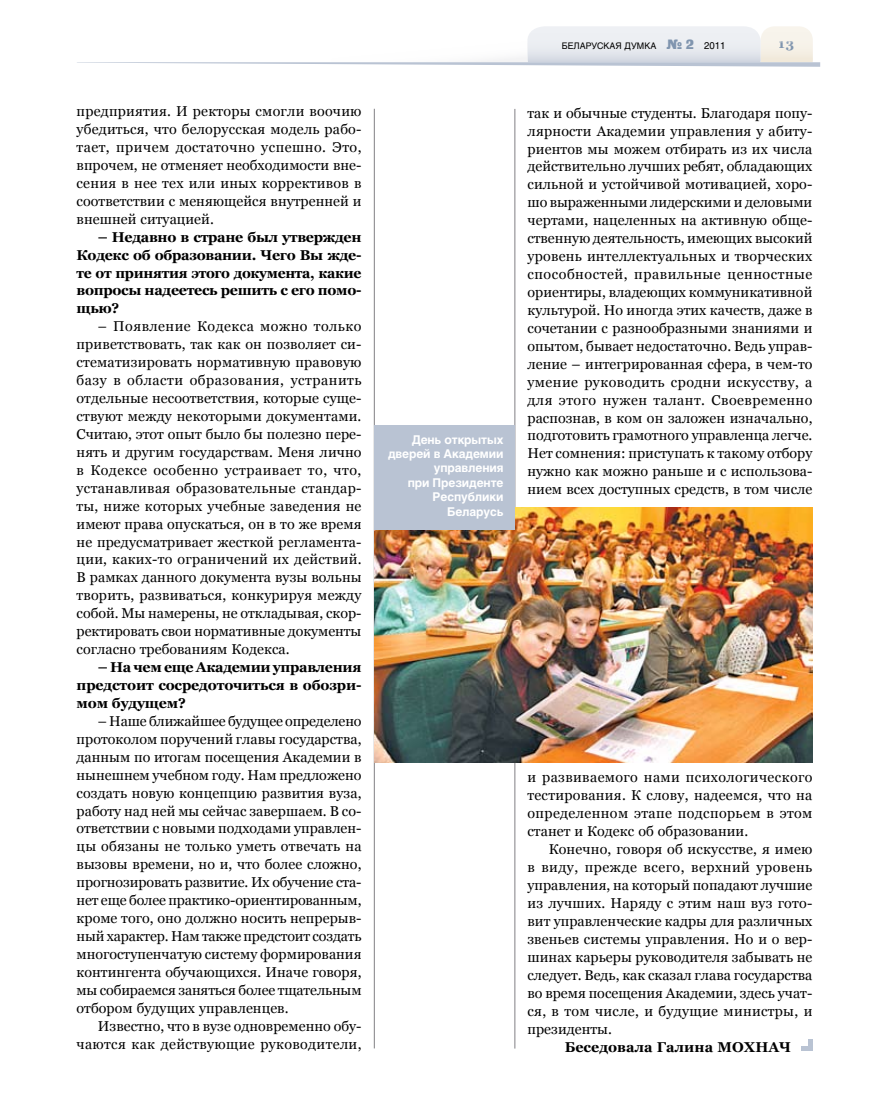
<style>
.page{position:relative;width:872px;height:1106px;background:#fff}
.page>*{position:absolute;margin:0;border:0;box-sizing:border-box;transform-origin:0 0}
.t1{font:14.25px/18px "Georgia";letter-spacing:.005em;color:#000;text-align:justify}
.t2{font:700 14.25px/17.9px "Georgia";letter-spacing:-.015em;color:#000;text-align:justify}
.t3{font:14.25px/18px "Georgia";letter-spacing:.025em;color:#000;text-align:right}
.t4{font:700 14.25px "Georgia";letter-spacing:.005em;color:#000}
.t5{font:700 13.5px "Georgia";color:#8095af}
.t6{font:700 12px/14.4px "Helios";letter-spacing:-.01em;color:#fff;text-align:right}
.t7{font:9px "Helios";color:#000}
.s1{font-family:"Black Grotesk C";font-size:13.5px;color:#8095af}
.s2{font-size:9.75px}
</style>
<div class="page">
<hr style="left:374px;top:109px;width:1px;height:939px;background:#818084">
<hr style="left:514px;top:109px;width:1px;height:939px;background:#818084">
<svg style="left:77px;top:26px;width:743px;height:41px"></svg>
<img style="left:374px;top:507px;width:438px;height:255px">
<div style="left:374px;top:426px;width:140px;height:104px;background:#b9c3d3"></div>
<hr style="left:808px;top:1039px;width:4px;height:11px;background:#b9c3d3">
<hr style="left:801px;top:1046px;width:11px;height:4px;background:#b9c3d3">
<p class="t1" style="left:77px;top:102px;width:286px">предприятия. И ректоры смогли воочию убедиться, что белорусская модель рабо&shy;тает, причем достаточно успешно. Это, впрочем, не отменяет необходимости вне&shy;сения в нее тех или иных коррективов в соответствии с меняющейся внутренней и внешней ситуацией.</p>
<p class="t2" style="left:77px;top:228px;width:286px;text-indent:21px">– Недавно в стране был утвержден Кодекс об образовании. Чего Вы жде&shy;те от принятия этого документа, какие вопросы надеетесь решить с его помо&shy;щью?</p>
<p class="t1" style="left:77px;top:317px;width:286px;text-indent:21px">– Появление Кодекса можно только приветствовать, так как он позволяет си&shy;стематизировать нормативную правовую базу в области образования, устранить отдельные несоответствия, которые суще&shy;ствуют между некоторыми документами.<br>Считаю, этот опыт было бы полезно пере&shy;нять и другим государствам. Меня лично в Кодексе особенно устраивает то, что, устанавливая образовательные стандар&shy;ты, ниже которых учебные заведения не имеют права опускаться, он в то же время не предусматривает жесткой регламента&shy;ции, каких-то ограничений их действий.<br>В рамках данного документа вузы вольны творить, развиваться, конкурируя между собой. Мы намерены, не откладывая, скор&shy;ректировать свои нормативные документы согласно требованиям Кодекса.</p>
<p class="t2" style="left:77px;top:658px;width:286px;text-indent:21px">– На чем еще Академии управления предстоит сосредоточиться в обозри&shy;мом будущем?</p>
<p class="t1" style="left:77px;top:712px;width:286px;text-indent:21px">– Наше ближайшее будущее определено протоколом поручений главы государства, данным по итогам посещения Академии в нынешнем учебном году. Нам предложено создать новую концепцию развития вуза, работу над ней мы сейчас завершаем. В со&shy;ответствии с новыми подходами управлен&shy;цы обязаны не только уметь отвечать на вызовы времени, но и, что более сложно, прогнозировать развитие. Их обучение ста&shy;нет еще более практико-ориентированным, кроме того, оно должно носить непрерыв&shy;ный характер. Нам также предстоит создать многоступенчатую систему формирования контингента обучающихся. Иначе говоря, мы собираемся заняться более тщательным отбором будущих управленцев.</p>
<p class="t3" style="left:77px;top:1016px;width:286px">Известно, что в вузе одновременно обу&shy;чаются как действующие руководители,</p>
<p class="t6" style="left:388px;top:432px;width:117px">День открытых дверей в Академии управления<br>при Президенте<br>Республики<br>Беларусь</p>
<p class="t7" style="left:562px;top:40px;width:165px">БЕЛАРУСКАЯ ДУМКА <span class="s1">№ 2</span> <span class="s2">2011</span></p>
<p class="t5" style="left:779px;top:36px;width:17px">13</p>
<p class="t1" style="left:527px;top:104px;width:286px">так и обычные студенты. Благодаря попу&shy;лярности Академии управления у абиту&shy;риентов мы можем отбирать из их числа действительно лучших ребят, обладающих сильной и устойчивой мотивацией, хоро&shy;шо выраженными лидерскими и деловыми чертами, нацеленных на активную обще&shy;ственную деятельность, имеющих высокий уровень интеллектуальных и творческих способностей, правильные ценностные ориентиры, владеющих коммуникативной культурой. Но иногда этих качеств, даже в сочетании с разнообразными знаниями и опытом, бывает недостаточно. Ведь управ&shy;ление – интегрированная сфера, в чем-то умение руководить сродни искусству, а для этого нужен талант. Своевременно распознав, в ком он заложен изначально, подготовить грамотного управленца легче.<br>Нет сомнения: приступать к такому отбору нужно как можно раньше и с использова&shy;нием всех доступных средств, в том числе</p>
<p class="t1" style="left:527px;top:768px;width:286px">и развиваемого нами психологического тестирования. К слову, надеемся, что на определенном этапе подспорьем в этом станет и Кодекс об образовании.</p>
<p class="t1" style="left:527px;top:840px;width:286px;text-indent:21px">Конечно, говоря об искусстве, я имею в виду, прежде всего, верхний уровень управления, на который попадают лучшие из лучших. Наряду с этим наш вуз гото&shy;вит управленческие кадры для различных звеньев системы управления. Но и о вер&shy;шинах карьеры руководителя забывать не следует. Ведь, как сказал глава государства во время посещения Академии, здесь учат&shy;ся, в том числе, и будущие министры, и президенты.</p>
<p class="t4" style="left:564px;top:1038px;width:228px">Беседовала Галина МОХНАЧ</p>
</div>
